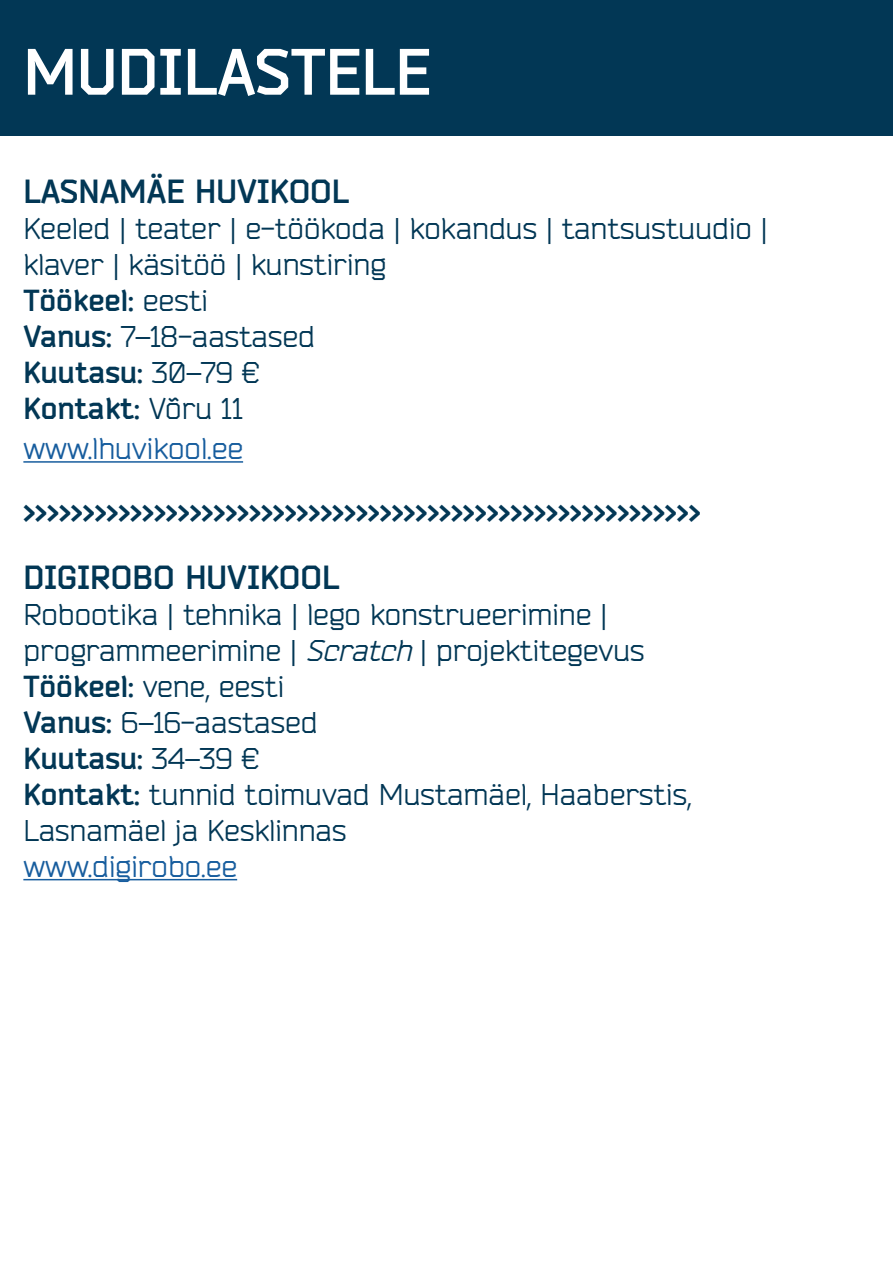
<style>
.page{position:relative;width:893px;height:1263px;background:#fff}
.page>*{position:absolute;margin:0;border:0;box-sizing:border-box;transform-origin:0 0}
.t1{font:700 64.5px "Bender";color:#fff}
.t2{font:700 33px "Bender";color:#023755}
.t3{font:30px/36px "Bender";color:#023755}
.t4{font:700 30px "Bender";color:#023755}
.t5{font:30px "Bender";color:#175d9e}
.s1{font-weight:400}
.s2{font-weight:700}
.s3{font-style:italic}
</style>
<div class="page">
<div style="left:0;top:0;width:893px;height:135px;background:#023755"></div>
<hr style="left:23px;top:461px;width:220px;height:2px;background:#175d9e">
<hr style="left:23px;top:879px;width:214px;height:1px;background:#175d9e">
<p class="t1" style="left:23px;top:32px;width:409px">MUDILASTELE</p>
<p class="t2" style="left:23px;top:171px;width:327px">LASNAMÄE HUVIKOOL</p>
<p class="t3" style="left:23px;top:211px;width:746px">Keeled | teater | e-töökoda | kokandus | tantsustuudio | klaver | käsitöö | kunstiring</p>
<p class="t4" style="left:23px;top:282px;width:186px">Töökeel: <span class="s1">eesti</span></p>
<p class="t3" style="left:23px;top:319px;width:293px"><span class="s2">Vanus:</span> 7–18-aastased</p>
<p class="t4" style="left:23px;top:354px;width:238px">Kuutasu: <span class="s1">30–79 €</span></p>
<p class="t4" style="left:23px;top:390px;width:221px">Kontakt: <span class="s1">Võru 11</span></p>
<p class="t5" style="left:23px;top:430px;width:221px">www.lhuvikool.ee</p>
<p class="t2" style="left:23px;top:490px;width:679px">&gt;&gt;&gt;&gt;&gt;&gt;&gt;&gt;&gt;&gt;&gt;&gt;&gt;&gt;&gt;&gt;&gt;&gt;&gt;&gt;&gt;&gt;&gt;&gt;&gt;&gt;&gt;&gt;&gt;&gt;&gt;&gt;&gt;&gt;&gt;&gt;&gt;&gt;&gt;&gt;&gt;&gt;&gt;&gt;&gt;&gt;&gt;&gt;&gt;&gt;&gt;&gt;&gt;&gt;&gt;&gt;&gt;</p>
<p class="t2" style="left:23px;top:556px;width:318px">DIGIROBO HUVIKOOL</p>
<p class="t3" style="left:23px;top:597px;width:585px">Robootika | tehnika | lego konstrueerimine |</p>
<p class="t3" style="left:23px;top:633px;width:623px">programmeerimine | <span class="s3">Scratch</span> | projektitegevus</p>
<p class="t3" style="left:23px;top:669px;width:262px"><span class="s2">Töökeel:</span> vene, eesti</p>
<p class="t3" style="left:23px;top:705px;width:296px"><span class="s2">Vanus:</span> 6–16-aastased</p>
<p class="t4" style="left:23px;top:739px;width:238px">Kuutasu: <span class="s1">34–39 €</span></p>
<p class="t3" style="left:23px;top:777px;width:670px"><span class="s2">Kontakt:</span> tunnid toimuvad Mustamäel, Haaberstis,<br>Lasnamäel ja Kesklinnas</p>
<p class="t5" style="left:23px;top:848px;width:215px">www.digirobo.ee</p>
</div>
